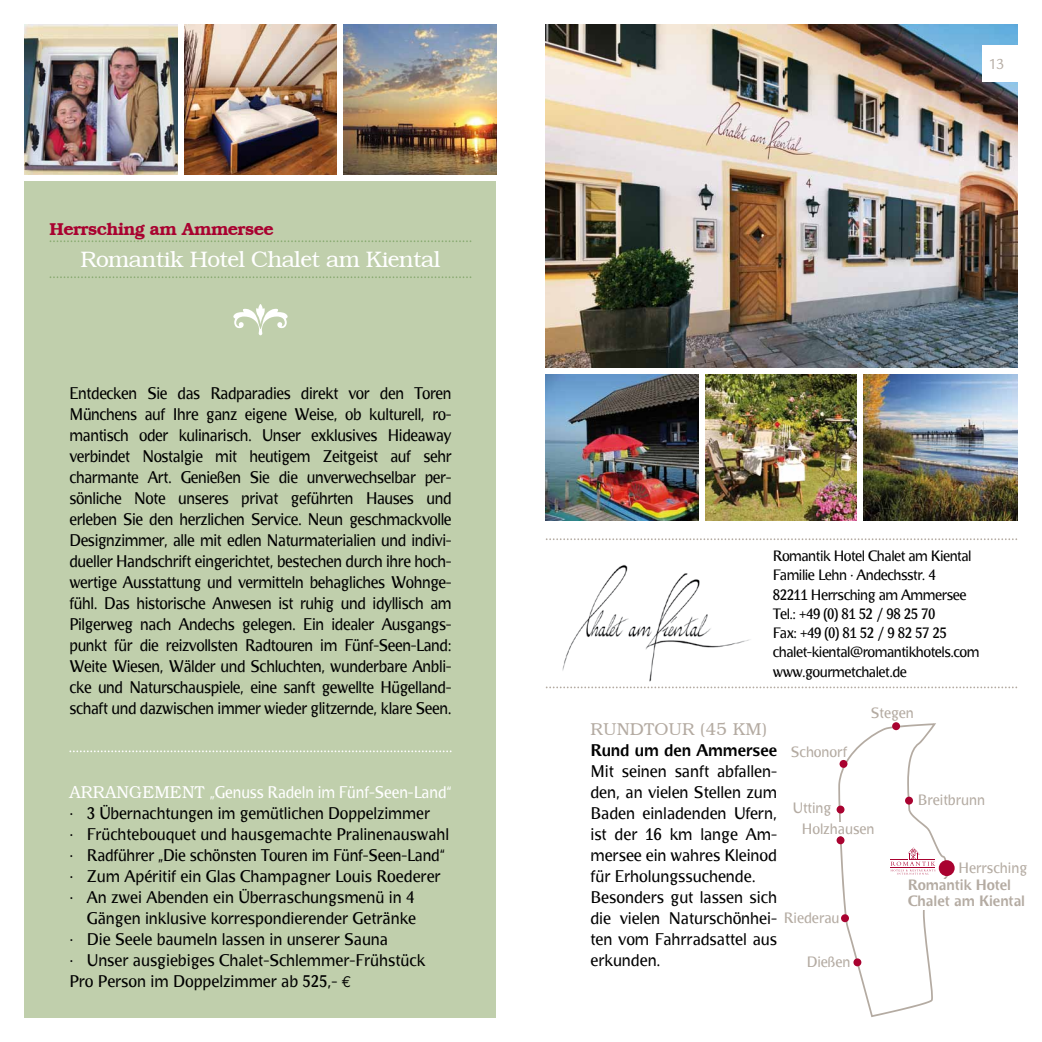
<style>
.page{position:relative;width:1042px;height:1042px;background:#fff}
.page>*{position:absolute;margin:0;border:0;box-sizing:border-box;transform-origin:0 0}
.t1{font:61.25px "Damask Dings 1";color:#fff}
.t2{font:300 22.75px "Bookman";letter-spacing:-.03em;color:#fff}
.t3{font:600 17.5px "Bookman";letter-spacing:-.03em;color:#a90230}
.t4{font:300 17.5px "Bookman";color:#b4aba2}
.t5{font:15.75px/21px "Bradlo Sans";color:#000;text-align:justify;scale:.96 1}
.t6{font:15.75px/21px "Bradlo Sans";color:#000}
.t7{font:15.75px "Bradlo Sans";color:#fff;scale:.96 1}
.t8{font:700 15.75px "Bradlo Sans";color:#000}
.t9{font:15.75px "Legacy Sans";color:#b4aba2}
.t10{font:14px/19.2px "Bradlo Sans";letter-spacing:-.03em;color:#000}
.t11{font:14px "Bradlo Sans";color:#b4aba2}
.t12{font:700 14px/15.8px "Bradlo Sans";color:#b4aba2}
.s1{font-family:"Bookman";font-weight:300;font-size:17.5px}
.s2{font-family:"Euro Mono"}
</style>
<div class="page">
<img style="left:546px;top:564px;width:219px;height:125px">
<img style="left:546px;top:25px;width:471px;height:343px">
<img style="left:863px;top:374px;width:154px;height:146px">
<img style="left:546px;top:374px;width:311px;height:146px">
<div style="left:699px;top:368px;width:5px;height:155px;background:#fff"></div>
<div style="left:25px;top:181px;width:471px;height:836px;background:#c0cfac"></div>
<svg style="left:50px;top:276px;width:421px;height:2px"></svg>
<svg style="left:50px;top:240px;width:421px;height:2px"></svg>
<svg style="left:546px;top:686px;width:471px;height:2px"></svg>
<svg style="left:546px;top:538px;width:471px;height:2px"></svg>
<img style="left:343px;top:25px;width:153px;height:150px">
<img style="left:25px;top:25px;width:153px;height:150px">
<img style="left:184px;top:25px;width:153px;height:150px">
<div style="left:983px;top:45px;width:59px;height:36px;background:#fff"></div>
<svg style="left:69px;top:750px;width:382px;height:2px"></svg>
<svg style="left:838px;top:723px;width:109px;height:294px"></svg>
<div style="left:939px;top:860px;width:15px;height:16px;background:#a90230;border-radius:50%"></div>
<div style="left:898px;top:879px;width:66px;height:31px;background:#fff"></div>
<div style="left:820px;top:822px;width:40px;height:14px;background:#fff"></div>
<div style="left:853px;top:958px;width:8px;height:8px;background:#a90230;border-radius:50%"></div>
<div style="left:841px;top:914px;width:8px;height:8px;background:#a90230;border-radius:50%"></div>
<div style="left:836px;top:836px;width:8px;height:8px;background:#a90230;border-radius:50%"></div>
<div style="left:836px;top:805px;width:8px;height:8px;background:#a90230;border-radius:50%"></div>
<div style="left:839px;top:760px;width:8px;height:8px;background:#a90230;border-radius:50%"></div>
<div style="left:892px;top:722px;width:8px;height:8px;background:#a90230;border-radius:50%"></div>
<div style="left:905px;top:796px;width:8px;height:8px;background:#a90230;border-radius:50%"></div>
<p class="t3" style="left:50px;top:218px;width:225px">herrsching am ammersee</p>
<h2 class="t2" style="left:80px;top:245px;width:362px">Romantik hotel chalet am Kiental</h2>
<h1 class="t1" style="left:232px;top:290px;width:59px">b</h1>
<p class="t5" style="left:69px;top:383px;width:399px">Entdecken Sie das Radparadies direkt vor den Toren Münchens auf Ihre ganz eigene Weise, ob kulturell, ro&shy;mantisch oder kulinarisch. Unser exklusives Hideaway verbindet Nostalgie mit heutigem Zeitgeist auf sehr charmante Art. Genießen Sie die unverwechselbar per&shy;sönliche Note unseres privat geführten Hauses und erleben Sie den herzlichen Service. Neun geschmackvolle Designzimmer, alle mit edlen Naturmaterialien und indivi&shy;dueller Handschrift eingerichtet, bestechen durch ihre hoch&shy;wertige Ausstattung und vermitteln behagliches Wohnge&shy;fühl. Das historische Anwesen ist ruhig und idyllisch am Pilgerweg nach Andechs gelegen. Ein idealer Ausgangs&shy;punkt für die reizvollsten Radtouren im Fünf-Seen-Land:<br>Weite Wiesen, Wälder und Schluchten, wunderbare Anbli&shy;cke und Naturschauspiele, eine sanft gewellte Hügelland&shy;schaft und dazwischen immer wieder glitzernde, klare Seen.</p>
<p class="t7" style="left:69px;top:784px;width:399px"><span class="s1">aRRangeMenT</span> „Genuss Radeln im Fünf-Seen-Land“</p>
<p class="t6" style="left:69px;top:803px;width:362px">· 3 Übernachtungen im gemütlichen Doppelzimmer</p>
<p class="t6" style="left:69px;top:824px;width:381px">· Früchtebouquet und hausgemachte Pralinenauswahl</p>
<p class="t6" style="left:69px;top:845px;width:377px">· Radführer „Die schönsten Touren im Fünf-Seen-Land“</p>
<p class="t6" style="left:69px;top:866px;width:373px">· Zum Apéritif ein Glas Champagner Louis Roederer</p>
<p class="t6" style="left:69px;top:887px;width:346px">· An zwei Abenden ein Überraschungsmenü in 4</p>
<p class="t6" style="left:87px;top:908px;width:331px">Gängen inklusive korrespondierender Getränke</p>
<p class="t6" style="left:69px;top:929px;width:320px">· Die Seele baumeln lassen in unserer Sauna</p>
<p class="t6" style="left:69px;top:950px;width:357px">· Unser ausgiebiges Chalet-Schlemmer-Frühstück</p>
<p class="t6" style="left:69px;top:971px;width:283px">Pro Person im Doppelzimmer ab 525,- <span class="s2">€</span></p>
<p class="t9" style="left:988px;top:55px;width:18px">13</p>
<p class="t10" style="left:773px;top:546px;width:208px">Romantik Hotel Chalet am Kiental<br>Familie Lehn · Andechsstr. 4<br>82211 Herrsching am Ammersee<br>Tel.: +49 (0) 81 52 / 98 25 70<br>Fax: +49 (0) 81 52 / 9 82 57 25 chalet-kiental@romantikhotels.com www.gourmetchalet.de</p>
<p class="t4" style="left:590px;top:719px;width:178px">RundTouR (45 KM)</p>
<p class="t8" style="left:590px;top:742px;width:188px">Rund um den Ammersee</p>
<p class="t6" style="left:590px;top:761px;width:188px">Mit seinen sanft abfallen&shy;den, an vielen Stellen zum<br>Baden einladenden Ufern, ist der 16 km lange Am&shy;mersee ein wahres Kleinod für Erholungssuchende.<br>Besonders gut lassen sich die vielen Naturschönhei&shy;ten vom Fahrradsattel aus erkunden.</p>
<p class="t11" style="left:791px;top:744px;width:58px">Schonorf</p>
<p class="t11" style="left:793px;top:800px;width:40px">Utting</p>
<p class="t11" style="left:871px;top:705px;width:45px">Stegen</p>
<p class="t11" style="left:918px;top:792px;width:69px">Breitbrunn</p>
<p class="t11" style="left:802px;top:821px;width:74px">Holzhausen</p>
<p class="t11" style="left:784px;top:910px;width:57px">Riederau</p>
<p class="t11" style="left:807px;top:954px;width:45px">Dießen</p>
<p class="t11" style="left:958px;top:860px;width:70px">Herrsching</p>
<p class="t12" style="left:908px;top:877px;width:119px">Romantik Hotel<br>Chalet am Kiental</p>
</div>
